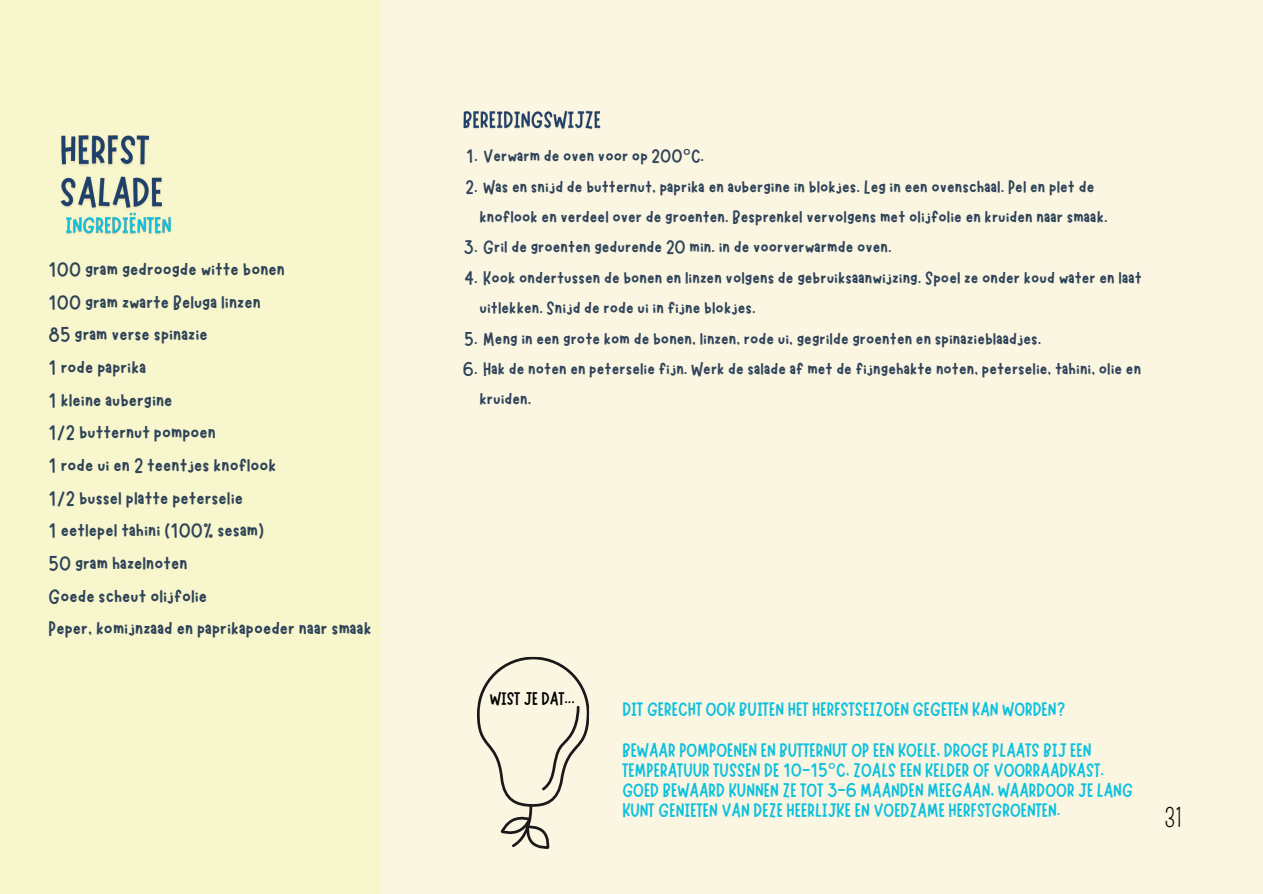
<style>
.page{position:relative;width:1263px;height:894px;background:#fff}
.page>*{position:absolute;margin:0;border:0;box-sizing:border-box;transform-origin:0 0}
.t1{font:25.5px "Pompiere";color:#000}
.t2{font:21px/32.7px "Marykate";color:#2f4359}
.t3{font:19.5px/30.3px "Marykate";color:#2f4359}
.t4{font:19.5px/20.2px "Marykate";color:#0cc0df}
.t5{font:18.45px "Marykate";color:#000}
.s1{font-family:"Noto Sans"}
</style>
<div class="page">
<div style="left:0;top:0;width:1263px;height:893px;background:#faf6e2"></div>
<div style="left:0;top:0;width:380px;height:893px;background:#f7f6cc"></div>
<img style="left:60px;top:135px;width:102px;height:74px">
<img style="left:66px;top:212px;width:105px;height:22px">
<img style="left:463px;top:110px;width:138px;height:19px">
<svg style="left:477px;top:656px;width:113px;height:193px"></svg>
<h3 class="t2" style="left:49px;top:251px;width:324px">100 gram gedroogde witte bonen<br>100 gram zwarte Beluga linzen<br>85 gram verse spinazie<br>1 rode paprika<br>1 kleine aubergine<br>1/2 butternut pompoen<br>1 rode ui en 2 teentjes knoflook<br>1/2 bussel platte peterselie<br>1 eetlepel tahini (100% sesam)<br>50 gram hazelnoten<br>Goede scheut olijfolie<br>Peper, komijnzaad en paprikapoeder naar smaak</h3>
<p class="t3" style="left:466px;top:139px;width:239px">1. Verwarm de oven voor op 200<span class="s1">°</span>C.</p>
<p class="t3" style="left:480px;top:169px;width:630px;text-indent:-14px">2. Was en snijd de butternut, paprika en aubergine in blokjes. Leg in een ovenschaal. Pel en plet de knoflook en verdeel over de groenten. Besprenkel vervolgens met olijfolie en kruiden naar smaak.</p>
<p class="t3" style="left:464px;top:230px;width:430px">3. Gril de groenten gedurende 20 min. in de voorverwarmde oven.</p>
<p class="t3" style="left:480px;top:261px;width:664px;text-indent:-16px">4. Kook ondertussen de bonen en linzen volgens de gebruiksaanwijzing. Spoel ze onder koud water en laat uitlekken. Snijd de rode ui in fijne blokjes.</p>
<p class="t3" style="left:464px;top:321px;width:579px">5. Meng in een grote kom de bonen, linzen, rode ui, gegrilde groenten en spinazieblaadjes.</p>
<p class="t3" style="left:480px;top:352px;width:663px;text-indent:-17px">6. Hak de noten en peterselie fijn. Werk de salade af met de fijngehakte noten, peterselie, tahini, olie en kruiden.</p>
<p class="t5" style="left:490px;top:686px;width:87px">WIST JE DAT...</p>
<h4 class="t4" style="left:622px;top:697px;width:444px">DIT GERECHT OOK BUITEN HET HERFSTSEIZOEN GEGETEN KAN WORDEN?</h4>
<h4 class="t4" style="left:622px;top:737px;width:512px">BEWAAR POMPOENEN EN BUTTERNUT OP EEN KOELE, DROGE PLAATS BIJ EEN TEMPERATUUR TUSSEN DE 10-15<span class="s1">°</span>C, ZOALS EEN KELDER OF VOORRAADKAST.<br>GOED BEWAARD KUNNEN ZE TOT 3-6 MAANDEN MEEGAAN, WAARDOOR JE LANG KUNT GENIETEN VAN DEZE HEERLIJKE EN VOEDZAME HERFSTGROENTEN.</h4>
<p class="t1" style="left:1164px;top:802px;width:20px">31</p>
</div>
